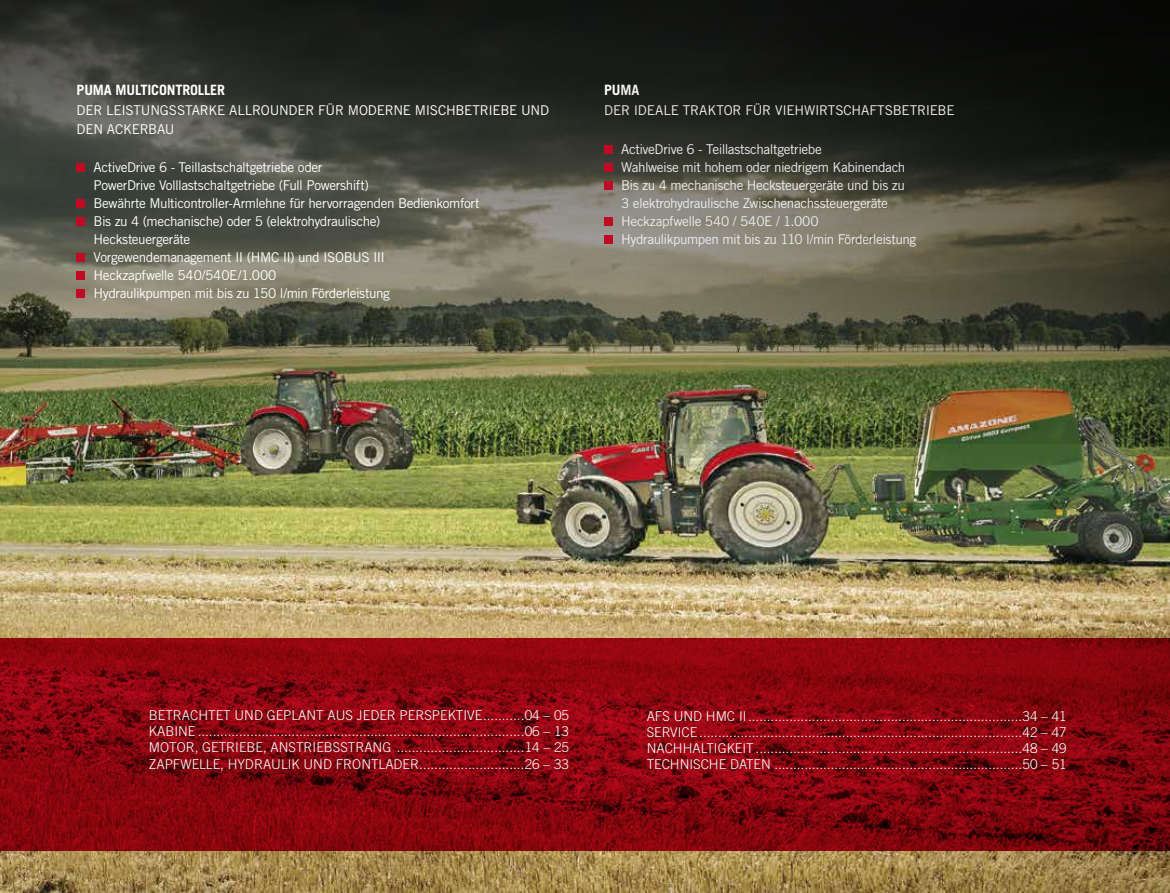
<style>
.page{position:relative;width:1170px;height:893px;background:#fff}
.page>*{position:absolute;margin:0;border:0;box-sizing:border-box;transform-origin:0 0}
.t1{font:700 14.25px "Trade Gothic LT Pro";letter-spacing:-.01em;color:#fff}
.t2{font:300 13.5px/16.2px "Trade Gothic LT Pro";color:#fff;text-align:justify}
.t3{font:13.5px/18px "Trade Gothic LT Pro";letter-spacing:-.03em;color:#fff}
.t4{font:13.5px/18px "Trade Gothic LT Pro";letter-spacing:-.03em;color:#ededed}
.t5{font:13.5px "Trade Gothic LT Pro";letter-spacing:-.01em;color:#ededed}
.s1{color:#ededed}
</style>
<div class="page">
<img style="left:0;top:443px;width:1169px;height:450px">
<img style="left:0;top:0;width:1169px;height:443px">
<svg style="left:0;top:638px;width:1169px;height:212px"></svg>
<div style="left:77px;top:163px;width:8px;height:9px;background:#c10b25"></div>
<div style="left:77px;top:199px;width:8px;height:9px;background:#c10b25"></div>
<div style="left:77px;top:217px;width:8px;height:9px;background:#c10b25"></div>
<div style="left:77px;top:253px;width:8px;height:9px;background:#c10b25"></div>
<div style="left:77px;top:271px;width:8px;height:9px;background:#c10b25"></div>
<div style="left:77px;top:289px;width:8px;height:9px;background:#c10b25"></div>
<div style="left:604px;top:145px;width:8px;height:9px;background:#c10b25"></div>
<div style="left:604px;top:163px;width:8px;height:9px;background:#c10b25"></div>
<div style="left:604px;top:181px;width:8px;height:9px;background:#c10b25"></div>
<div style="left:604px;top:217px;width:8px;height:9px;background:#c10b25"></div>
<div style="left:604px;top:235px;width:8px;height:9px;background:#c10b25"></div>
<p class="t1" style="left:77px;top:81px;width:150px">PUMA MULTICONTROLLER</p>
<p class="t3" style="left:77px;top:100px;width:474px;line-height:19.5px">DER LEISTUNGSSTARKE ALLROUNDER FÜR MODERNE MISCHBETRIEBE UND<br>DEN ACKERBAU</p>
<p class="t3" style="left:94px;top:158px;width:387px">ActiveDrive 6 - Teillastschaltgetriebe oder<br>PowerDrive Volllastschaltgetriebe (Full Powershift)<br>Bewährte Multicontroller-Armlehne für hervorragenden Bedienkomfort Bis zu 4 (mechanische) oder 5 (elektrohydraulische)<br>Hecksteuergeräte<br>Vorgewendemanagement II (HMC II) und ISOBUS III<br>Heckzapfwelle 540/540E/1.000<br>Hydraulikpumpen mit bis zu 150 l/min Förderleistung</p>
<p class="t1" style="left:604px;top:81px;width:37px">PU<span class="s1">MA</span></p>
<p class="t5" style="left:604px;top:102px;width:352px">DER IDEALE TRAKTOR FÜR VIEHWIRTSCHAFTSBETRIEBE</p>
<p class="t4" style="left:621px;top:140px;width:296px">ActiveDrive 6 - Teillastschaltgetriebe<br>Wahlweise mit hohem oder niedrigem Kabinendach Bis zu 4 mechanische Hecksteuergeräte und bis zu 3 elektrohydraulische Zwischenachssteuergeräte Heckzapfwelle 540 / 540E / 1.000<br>Hydraulikpumpen mit bis zu 110 l/min Förderleistung</p>
<p class="t2" style="left:149px;top:707px;width:421px">BETRACHTET UND GEPLANT AUS JEDER PERSPEKTIVE...........04 – 05<br>KABINE .......................................................................................06 – 13<br>MOTOR, GETRIEBE, ANSTRIEBSSTRANG ..................................14 – 25<br>ZAPFWELLE, HYDRAULIK UND FRONTLADER............................26 – 33</p>
<p class="t2" style="left:646px;top:707px;width:421px">AFS UND HMC II.........................................................................34 – 41<br>SERVICE ......................................................................................42 – 47<br>NACHHALTIGKEIT.......................................................................48 – 49<br>TECHNISCHE DATEN ..................................................................50 – 51</p>
</div>
